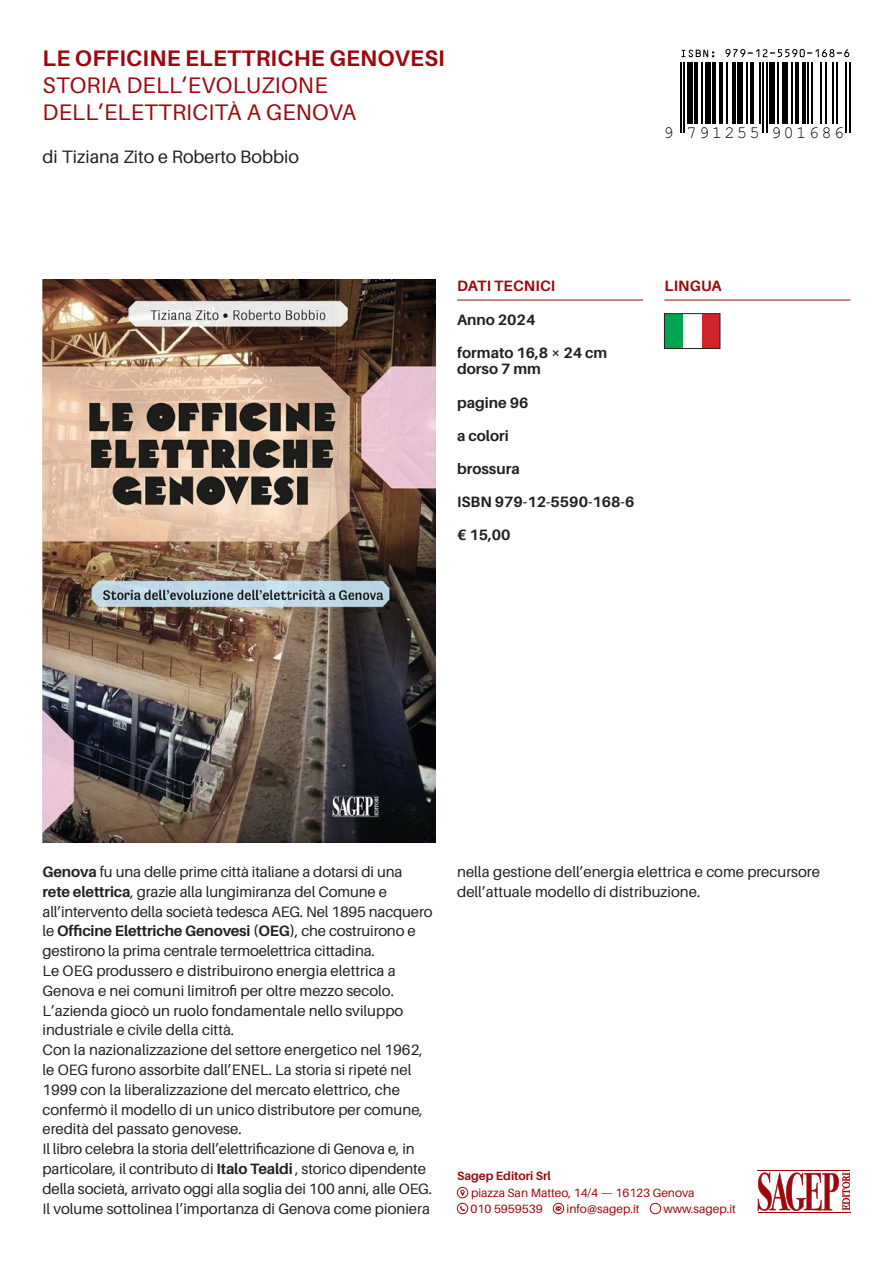
<style>
.page{position:relative;width:893px;height:1263px;background:#fff}
.page>*{position:absolute;margin:0;border:0;box-sizing:border-box;transform-origin:0 0}
.Sottotitolo{font:22.5px/27px "Aileron";letter-spacing:.01em;color:#9d070d}
.Titolo{font:700 22.5px "Aileron";letter-spacing:.01em;color:#9d070d}
.autore_curatore{font:18px "Aileron";color:#231f20}
.t1{font:17.25px "Helvetica";letter-spacing:.13em;color:#000}
.Testo{font:15px/19.8px "Aileron";color:#231f20}
.Dati_tecnici{font:700 15px "Aileron";color:#231f20}
.t2{font:700 15px "Aileron";letter-spacing:.01em;color:#9d070d}
.t3{font:12px/16.6px "Aileron";color:#9d070d}
.t4{font:700 12px "Aileron";color:#9d070d}
.s1{font-weight:700}
</style>
<div class="page">
<svg style="left:757px;top:1172px;width:93px;height:39px"></svg>
<hr style="left:757px;top:1170px;width:93px;height:1px;background:#9d070d">
<hr style="left:758px;top:1212px;width:92px;height:1px;background:#9d070d">
<hr style="left:457px;top:300px;width:186px;height:1px;background:#9d070d">
<div style="left:664px;top:314px;width:56px;height:34px;background:#00a54f"></div>
<div style="left:693px;top:314px;width:27px;height:34px;background:#d1232a"></div>
<div style="left:683px;top:314px;width:19px;height:34px;background:#fff"></div>
<div style="left:664px;top:313px;width:56px;height:36px;border:1px solid #231f20"></div>
<hr style="left:664px;top:300px;width:186px;height:1px;background:#9d070d">
<svg style="left:460px;top:1189px;width:5px;height:7px"></svg>
<div style="left:457px;top:1187px;width:11px;height:11px;border:1px solid #9d070d;border-radius:50%"></div>
<svg style="left:460px;top:1206px;width:5px;height:5px"></svg>
<div style="left:457px;top:1203px;width:11px;height:11px;border:1px solid #9d070d;border-radius:50%"></div>
<svg style="left:556px;top:1206px;width:5px;height:5px"></svg>
<div style="left:553px;top:1203px;width:11px;height:11px;border:1px solid #9d070d;border-radius:50%"></div>
<div style="left:650px;top:1203px;width:11px;height:11px;border:1px solid #9d070d;border-radius:50%"></div>
<svg style="left:681px;top:50px;width:33px;height:7px"></svg>
<svg style="left:725px;top:49px;width:124px;height:8px"></svg>
<hr style="left:680px;top:62px;width:1px;height:71px;background:#000">
<hr style="left:683px;top:62px;width:2px;height:71px;background:#000">
<div style="left:687px;top:62px;width:5px;height:62px;background:#000"></div>
<hr style="left:694px;top:62px;width:4px;height:62px;background:#000">
<hr style="left:701px;top:62px;width:2px;height:62px;background:#000">
<div style="left:705px;top:62px;width:5px;height:62px;background:#000"></div>
<hr style="left:712px;top:62px;width:4px;height:62px;background:#000">
<hr style="left:719px;top:62px;width:4px;height:62px;background:#000">
<hr style="left:727px;top:62px;width:1px;height:62px;background:#000">
<hr style="left:732px;top:62px;width:3px;height:62px;background:#000">
<div style="left:737px;top:62px;width:6px;height:62px;background:#000"></div>
<hr style="left:746px;top:62px;width:2px;height:62px;background:#000">
<hr style="left:750px;top:62px;width:3px;height:62px;background:#000">
<hr style="left:759px;top:62px;width:2px;height:62px;background:#000">
<hr style="left:762px;top:62px;width:2px;height:71px;background:#000">
<hr style="left:766px;top:62px;width:2px;height:71px;background:#000">
<div style="left:770px;top:62px;width:5px;height:62px;background:#000"></div>
<hr style="left:777px;top:62px;width:2px;height:62px;background:#000">
<div style="left:782px;top:62px;width:5px;height:62px;background:#000"></div>
<hr style="left:791px;top:62px;width:2px;height:62px;background:#000">
<hr style="left:795px;top:62px;width:3px;height:62px;background:#000">
<hr style="left:802px;top:62px;width:4px;height:62px;background:#000">
<hr style="left:807px;top:62px;width:2px;height:62px;background:#000">
<hr style="left:811px;top:62px;width:2px;height:62px;background:#000">
<hr style="left:820px;top:62px;width:1px;height:62px;background:#000">
<hr style="left:825px;top:62px;width:2px;height:62px;background:#000">
<hr style="left:832px;top:62px;width:2px;height:62px;background:#000">
<hr style="left:836px;top:62px;width:2px;height:62px;background:#000">
<hr style="left:845px;top:62px;width:2px;height:71px;background:#000">
<hr style="left:849px;top:62px;width:1px;height:71px;background:#000">
<img style="left:43px;top:280px;width:393px;height:562px">
<p class="Titolo" style="left:43px;top:46px;width:404px">LE OFFICINE ELETTRICHE GENOVESI</p>
<p class="Sottotitolo" style="left:43px;top:72px;width:315px">STORIA DELL’EVOLUZIONE<br>DELL’ELETTRICITÀ A GENOVA</p>
<p class="autore_curatore" style="left:43px;top:147px;width:258px">di Tiziana Zito e Roberto Bobbio</p>
<p class="t1" style="left:663px;top:122px;width:182px">9 791255 901686</p>
<p class="t2" style="left:457px;top:278px;width:100px">DATI TECNICI</p>
<p class="t2" style="left:664px;top:278px;width:59px">LINGUA</p>
<p class="Dati_tecnici" style="left:457px;top:311px;width:80px">Anno 2024</p>
<p class="Dati_tecnici" style="left:457px;top:344px;width:152px">formato 16,8 × 24 cm</p>
<p class="Dati_tecnici" style="left:457px;top:361px;width:85px">dorso 7 mm</p>
<p class="Dati_tecnici" style="left:457px;top:394px;width:73px">pagine 96</p>
<p class="Dati_tecnici" style="left:457px;top:427px;width:53px">a colori</p>
<p class="Dati_tecnici" style="left:457px;top:460px;width:64px">brossura</p>
<p class="Dati_tecnici" style="left:457px;top:493px;width:179px">ISBN 979-12-5590-168-6</p>
<p class="Dati_tecnici" style="left:457px;top:526px;width:55px">€ 15,00</p>
<p class="Testo" style="left:43px;top:862px;width:391px"><span class="s1">Genova</span> fu una delle prime città italiane a dotarsi di una <span class="s1">rete elettrica</span>, grazie alla lungimiranza del Comune e all’intervento della società tedesca AEG. Nel 1895 nacquero le <span class="s1">Officine Elettriche Genovesi (OEG)</span>, che costruirono e gestirono la prima centrale termoelettrica cittadina.</p>
<p class="Testo" style="left:43px;top:961px;width:362px">Le OEG produssero e distribuirono energia elettrica a Genova e nei comuni limitrofi per oltre mezzo secolo.<br>L’azienda giocò un ruolo fondamentale nello sviluppo industriale e civile della città.</p>
<p class="Testo" style="left:43px;top:1040px;width:382px">Con la nazionalizzazione del settore energetico nel 1962, le OEG furono assorbite dall’ENEL. La storia si ripeté nel 1999 con la liberalizzazione del mercato elettrico, che confermò il modello di un unico distributore per comune, eredità del passato genovese.</p>
<p class="Testo" style="left:43px;top:1139px;width:391px">Il libro celebra la storia dell’elettrificazione di Genova e, in particolare, il contributo di <span class="s1">Italo Tealdi</span> , storico dipendente della società, arrivato oggi alla soglia dei 100 anni, alle OEG.<br>Il volume sottolinea l’importanza di Genova come pioniera</p>
<p class="Testo" style="left:457px;top:862px;width:364px">nella gestione dell’energia elettrica e come precursore dell’attuale modello di distribuzione.</p>
<p class="t4" style="left:457px;top:1169px;width:95px">Sagep Editori Srl</p>
<p class="t3" style="left:470px;top:1184px;width:226px">piazza San Matteo, 14/4 — 16123 Genova<br>010 5959539</p>
<p class="t3" style="left:566px;top:1201px;width:75px">info@sagep.it</p>
<p class="t3" style="left:663px;top:1201px;width:74px">www.sagep.it</p>
</div>
